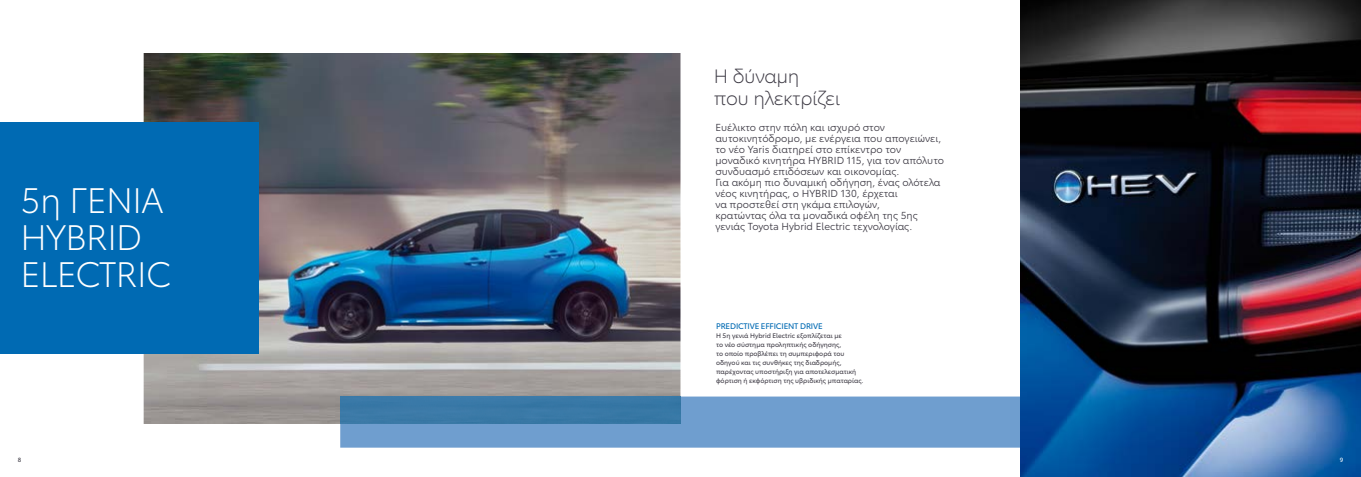
<style>
.page{position:relative;width:1361px;height:477px;background:#fff}
.page>*{position:absolute;margin:0;border:0;box-sizing:border-box;transform-origin:0 0}
.t1{font:300 34.9px/37px "Toyota Type";letter-spacing:-.02em;color:#fff}
.t2{font:300 19px/22px "Toyota Type";letter-spacing:-.02em;color:#3d3a44}
.t3{font:10px/11px "Toyota Type";color:#3d3a44}
.t4{font:8px "Toyota Type";letter-spacing:-.02em;color:#006ab3}
.t5{font:6.5px/9px "Toyota Type";color:#3d3a44}
.t6{font:6px "Toyota Type";color:#3d3a44}
.t7{font:6px "Toyota Type";color:#fff}
</style>
<div class="page">
<img style="left:144px;top:53px;width:536px;height:370px">
<div style="left:0;top:123px;width:259px;height:231px;background:#006ab3"></div>
<div style="left:340px;top:396px;width:680px;height:51px;background:#6f9ecf"></div>
<div style="left:340px;top:396px;width:340px;height:27px;background:#3979a6"></div>
<img style="left:1020px;top:0;width:341px;height:476px">
<h1 class="t1" style="left:21px;top:179px;width:153px">5η ΓΕΝΙΑ<br>HYBRID<br>ELECTRIC</h1>
<h2 class="t2" style="left:714px;top:64px;width:128px">H δύναμη<br>που ηλεκτρίζει</h2>
<p class="t3" style="left:715px;top:121px;width:230px">Ευέλικτο στην πόλη και ισχυρό στον αυτοκινητόδρομο, με ενέργεια που απογειώνει, το νέο Yaris διατηρεί στο επίκεντρο τον μοναδικό κινητήρα HYBRID 115, για τον απόλυτο συνδυασμό επιδόσεων και οικονομίας.<br>Για ακόμη πιο δυναμική οδήγηση, ένας ολότελα νέος κινητήρας, ο HYBRID 130, έρχεται<br>να προστεθεί στη γκάμα επιλογών,<br>κρατώντας όλα τα μοναδικά οφέλη της 5ης γενιάς Toyota Hybrid Electric τεχνολογίας.</p>
<p class="t4" style="left:716px;top:319px;width:108px">PREDICTIVE EFFICIENT DRIVE</p>
<p class="t5" style="left:716px;top:330px;width:149px">H 5η γενιά Hybrid Electric εξοπλίζεται με<br>το νέο σύστημα προληπτικής οδήγησης,<br>το οποίο προβλέπει τη συμπεριφορά του οδηγού και τις συνθήκες της διαδρομής, παρέχοντας υποστήριξη για αποτελεσματική φόρτιση ή εκφόρτιση της υβριδικής μπαταρίας.</p>
<p class="t6" style="left:18px;top:455px;width:5px">8</p>
<p class="t7" style="left:1339px;top:455px;width:5px">9</p>
</div>
